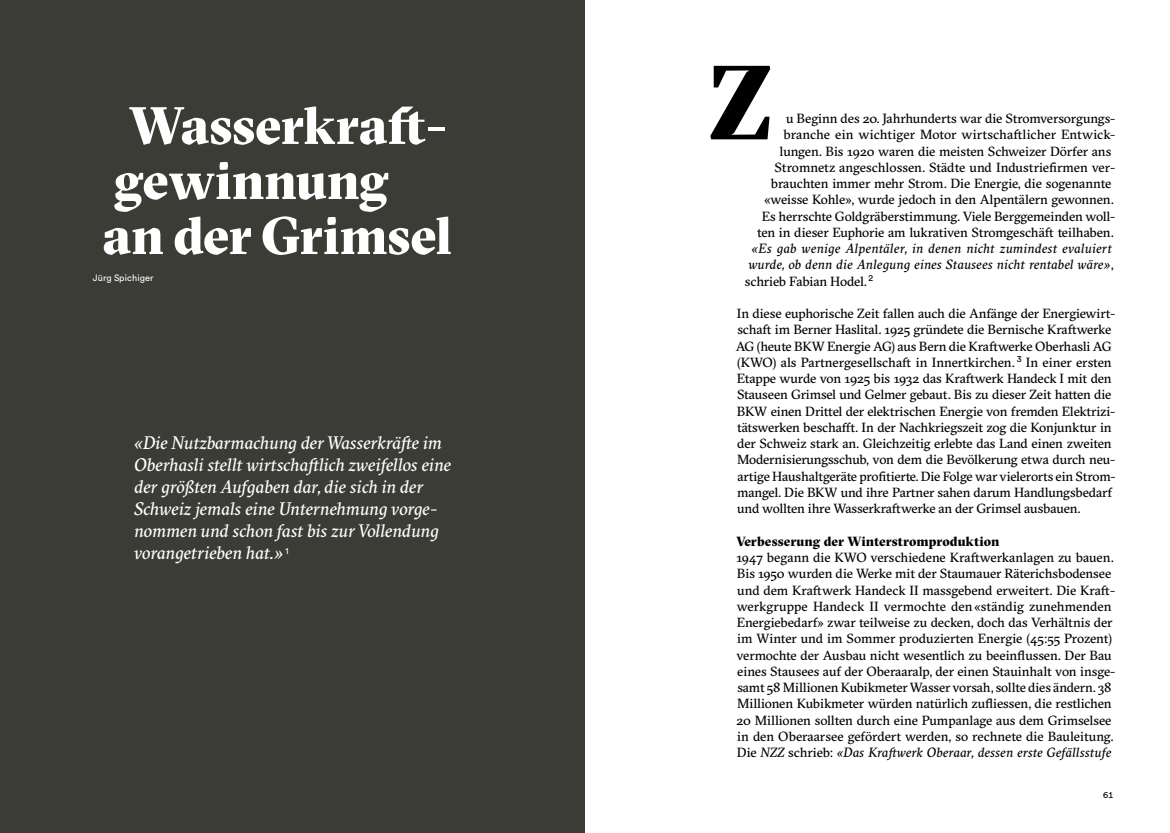
<style>
.page{position:relative;width:1170px;height:833px;background:#fff}
.page>*{position:absolute;margin:0;border:0;box-sizing:border-box;transform-origin:0 0}
.t1{font:900 52.5px/55px "GT Sectra Fine";letter-spacing:-.01em;color:#fff}
.t2{font:italic 18.12px/21.9px "GT Sectra";letter-spacing:-.005em;color:#fff}
.t3{font:italic 13.38px/16.2px "GT Sectra";letter-spacing:.015em;color:#000}
.t4{font:13.25px/16.2px "GT Sectra";letter-spacing:-.01em;color:#000}
.t5{font:900 13.25px "GT Sectra Fine";letter-spacing:-.005em;color:#000}
.t6{font:9.12px "Circular Std";letter-spacing:.01em;color:#fff}
.t7{font:9.12px "Circular Std";color:#000}
.s1{font-style:normal;font-size:13.25px}
</style>
<div class="page">
<div style="left:0;top:0;width:585px;height:833px;background:#3c3c37"></div>
<svg style="left:710px;top:66px;width:60px;height:73px"></svg>
<h1 class="t1" style="left:102px;top:97px;width:351px;text-indent:27px">Wasserkraft&shy;gewinnung an der Grimsel</h1>
<p class="t6" style="left:93px;top:272px;width:62px">Jürg Spichiger</p>
<p class="t2" style="left:134px;top:431px;width:318px">«Die Nutzbarmachung der Wasserkräfte im Oberhasli stellt wirtschaftlich zweifellos eine der größten Aufgaben dar, die sich in der Schweiz jemals eine Unternehmung vorge&shy;nommen und schon fast bis zur Vollendung vorangetrieben hat.» <sup>1</sup></p>
<p class="t4" style="left:786px;top:110px;width:331px">u Beginn des 20. Jahrhunderts war die Stromversorgungs-</p>
<p class="t4" style="left:783px;top:127px;width:333px">branche ein wichtiger Motor wirtschaftlicher Entwick-</p>
<p class="t4" style="left:779px;top:143px;width:333px">lungen. Bis 1920 waren die meisten Schweizer Dörfer ans</p>
<p class="t4" style="left:774px;top:159px;width:342px">Stromnetz angeschlossen. Städte und Industriefirmen ver-</p>
<p class="t4" style="left:770px;top:175px;width:342px">brauchten immer mehr Strom. Die Energie, die sogenannte</p>
<p class="t4" style="left:764px;top:192px;width:351px">«weisse Kohle», wurde jedoch in den Alpentälern gewonnen.</p>
<p class="t4" style="left:761px;top:208px;width:355px">Es herrschte Goldgräberstimmung. Viele Berggemeinden woll-</p>
<p class="t4" style="left:757px;top:224px;width:358px">ten in dieser Euphorie am lukrativen Stromgeschäft teilhaben.</p>
<p class="t3" style="left:748px;top:240px;width:367px">«Es gab wenige Alpentäler, in denen nicht zumindest evaluiert wurde, ob denn die Anlegung eines Stausees nicht rentabel wäre»<span class="s1">,</span></p>
<p class="t4" style="left:744px;top:273px;width:130px">schrieb Fabian Hodel. <sup>2</sup></p>
<p class="t4" style="left:735px;top:305px;width:381px">In diese euphorische Zeit fallen auch die Anfänge der Energiewirt&shy;schaft im Berner Haslital. 1925 gründete die Bernische Kraftwerke AG (heute BKW Energie AG) aus Bern die Kraftwerke Oberhasli AG (KWO) als Partnergesellschaft in Innertkirchen. <sup>3</sup> In einer ersten Etappe wurde von 1925 bis 1932 das Kraftwerk Handeck I mit den Stauseen Grimsel und Gelmer gebaut. Bis zu dieser Zeit hatten die BKW einen Drittel der elektrischen Energie von fremden Elektrizi&shy;tätswerken beschafft. In der Nachkriegszeit zog die Konjunktur in der Schweiz stark an. Gleichzeitig erlebte das Land einen zweiten Modernisierungsschub, von dem die Bevölkerung etwa durch neu&shy;artige Haushaltgeräte profitierte. Die Folge war vielerorts ein Strom&shy;mangel. Die BKW und ihre Partner sahen darum Handlungsbedarf und wollten ihre Wasserkraftwerke an der Grimsel ausbauen.</p>
<p class="t5" style="left:736px;top:532px;width:264px">Verbesserung der Winterstromproduktion</p>
<p class="t4" style="left:736px;top:549px;width:380px">1947 begann die KWO verschiedene Kraftwerkanlagen zu bauen.<br>Bis 1950 wurden die Werke mit der Staumauer Räterichsbodensee und dem Kraftwerk Handeck II massgebend erweitert. Die Kraft&shy;werkgruppe Handeck II vermochte den «ständig zunehmenden Energiebedarf» zwar teilweise zu decken, doch das Verhältnis der im Winter und im Sommer produzierten Energie (45:55 Prozent) vermochte der Ausbau nicht wesentlich zu beeinflussen. Der Bau eines Stausees auf der Oberaaralp, der einen Stauinhalt von insge&shy;samt 58 Millionen Kubikmeter Wasser vorsah, sollte dies ändern. 38<br>Millionen Kubikmeter würden natürlich zufliessen, die restlichen 20 Millionen sollten durch eine Pumpanlage aus dem Grimselsee in den Oberaarsee gefördert werden, so rechnete die Bauleitung.</p>
<p class="t3" style="left:736px;top:744px;width:376px"><span class="s1">Die</span> NZZ <span class="s1">schrieb:</span> «Das Kraftwerk Oberaar, dessen erste Gefällsstufe</p>
<p class="t7" style="left:1102px;top:789px;width:12px">61</p>
</div>
